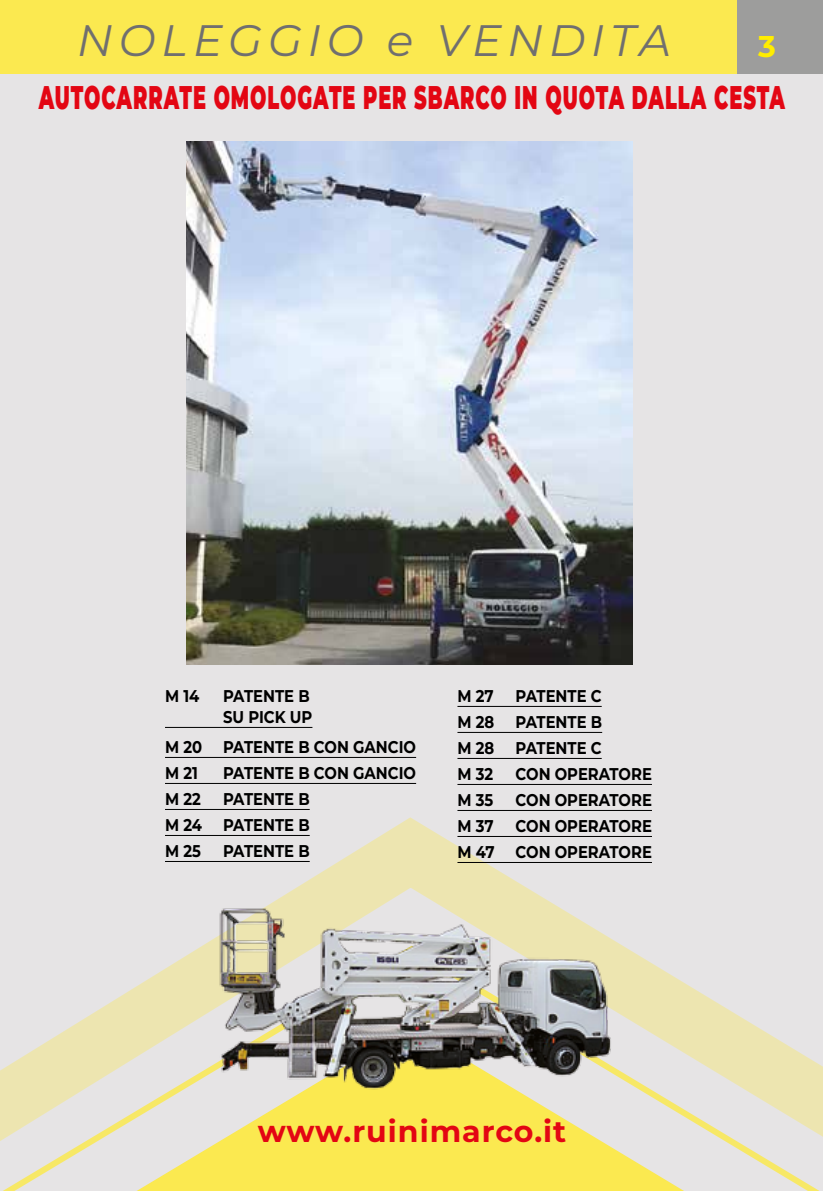
<style>
.page{position:relative;width:823px;height:1191px;background:#fff}
.page>*{position:absolute;margin:0;border:0;box-sizing:border-box;transform-origin:0 0}
.t1{font:italic 44px "Montserrat";letter-spacing:.13em;color:#706f6f}
.t2{font:900 32.8px "Montserrat";letter-spacing:.05em;color:#e30613;scale:.59 1}
.t3{font:700 30px "Montserrat";letter-spacing:.035em;color:#e30613}
.t4{font:700 30px "Montserrat";color:#ffed00}
.t5{font:700 17px/26px "Montserrat";color:#000;scale:.87 1}
</style>
<div class="page">
<div style="left:0;top:0;width:822px;height:1191px;background:#e6e4e5"></div>
<div style="left:0;top:0;width:822px;height:74px;background:#fbe950"></div>
<div style="left:737px;top:0;width:85px;height:74px;background:#9d9d9c"></div>
<svg style="left:3px;top:1159px;width:817px;height:32px"></svg>
<svg style="left:0;top:817px;width:822px;height:342px"></svg>
<img style="left:187px;top:141px;width:445px;height:523px">
<img style="left:191px;top:892px;width:440px;height:202px">
<hr style="left:165px;top:727px;width:147px;height:1px;background:#000">
<hr style="left:165px;top:757px;width:251px;height:1px;background:#000">
<hr style="left:165px;top:783px;width:251px;height:1px;background:#000">
<hr style="left:165px;top:809px;width:144px;height:1px;background:#000">
<hr style="left:165px;top:835px;width:144px;height:1px;background:#000">
<hr style="left:165px;top:861px;width:144px;height:1px;background:#000">
<hr style="left:457px;top:706px;width:144px;height:1px;background:#000">
<hr style="left:457px;top:732px;width:144px;height:1px;background:#000">
<hr style="left:457px;top:758px;width:144px;height:1px;background:#000">
<hr style="left:457px;top:784px;width:194px;height:1px;background:#000">
<hr style="left:457px;top:810px;width:194px;height:1px;background:#000">
<hr style="left:457px;top:836px;width:194px;height:1px;background:#000">
<hr style="left:457px;top:862px;width:194px;height:1px;background:#000">
<h1 class="t1" style="left:77px;top:11px;width:595px">NOLEGGIO e VENDITA</h1>
<h3 class="t4" style="left:757px;top:26px;width:19px">3</h3>
<h2 class="t2" style="left:39px;top:76px;width:1265px">AUTOCARRATE OMOLOGATE PER SBARCO IN QUOTA DALLA CESTA</h2>
<p class="t5" style="left:165px;top:683px;width:41px">M 14</p>
<p class="t5" style="left:223px;top:685px;width:101px;line-height:21px">PATENTE B<br>SU PICK UP</p>
<p class="t5" style="left:165px;top:734px;width:59px">M 20 PAT</p>
<p class="t5" style="left:253px;top:734px;width:178px">ENTE B CON GAN CIO</p>
<p class="t5" style="left:165px;top:760px;width:55px">M 21 PAT</p>
<p class="t5" style="left:253px;top:760px;width:178px">ENTE B CON GAN CIO</p>
<p class="t5" style="left:165px;top:786px;width:58px">M 22 PAT</p>
<p class="t5" style="left:165px;top:786px;width:168px;text-align:justify;text-indent:88px">ENTE B M 24 PATENTE B M 25 PAT</p>
<p class="t5" style="left:253px;top:838px;width:66px">ENTE B</p>
<p class="t5" style="left:457px;top:683px;width:58px">M 27 PAT</p>
<p class="t5" style="left:457px;top:683px;width:225px;text-indent:88px">ENTE C<br>M 28 PATENTE B<br>M 28 PATENTE C<br>M 32 CON OPERATORE<br>M 35 CON OPERATORE<br>M 37 CON OPERATORE<br>M 47 CON</p>
<p class="t5" style="left:554px;top:839px;width:113px">OPERATORE</p>
<h3 class="t3" style="left:258px;top:1111px;width:310px">WWW.RUINIMARCO.IT</h3>
</div>
